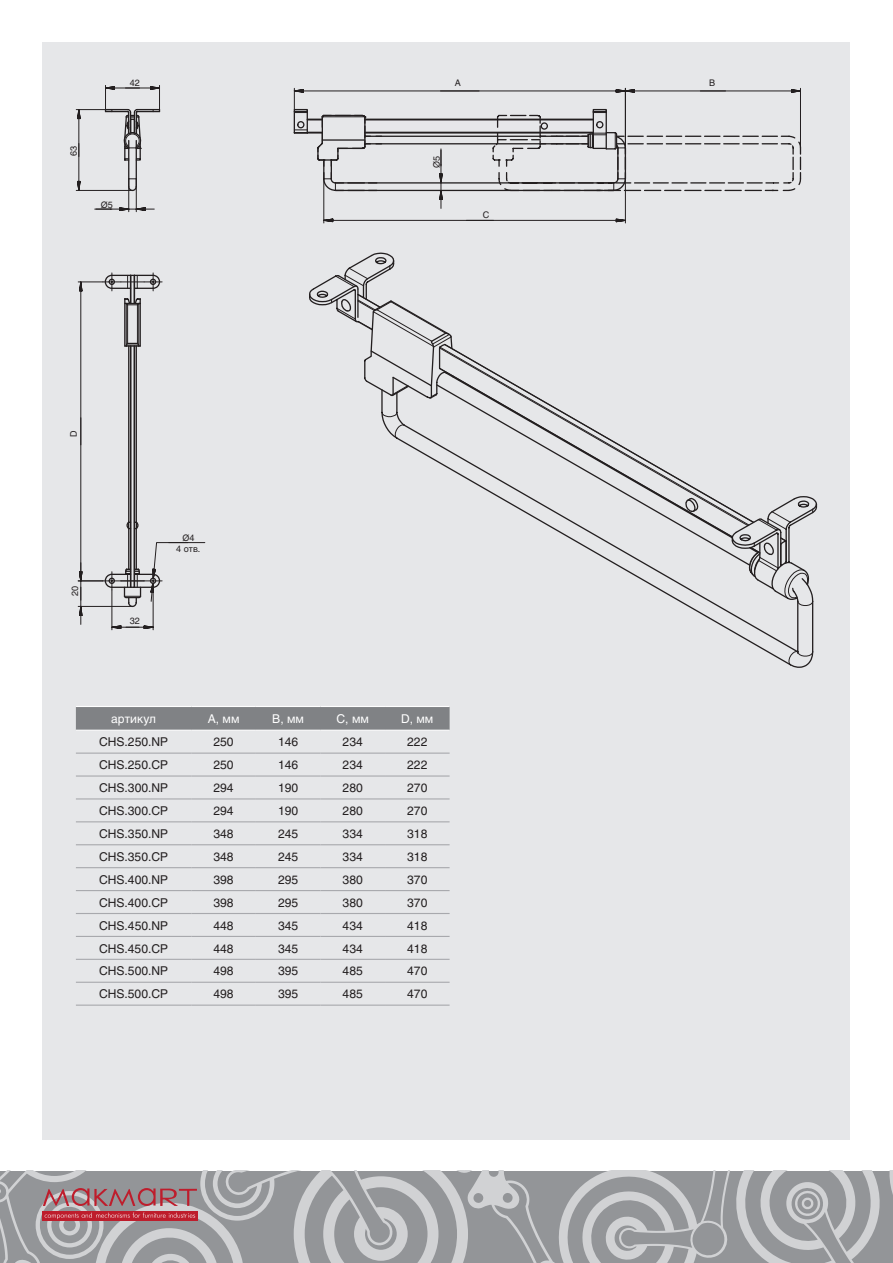
<style>
.page{position:relative;width:893px;height:1263px;background:#fff}
.page>*{position:absolute;margin:0;border:0;box-sizing:border-box;transform-origin:0 0}
.t1{font:12px "Helios";color:#231f20}
.t2{font:12px "Helios";color:#fff}
.схемы{font:9px "Helios";color:#231f20}
.схемы-2{font:9px "Arial";color:#231f20}
.s1{font-family:"Helios"}
</style>
<div class="page">
<svg style="left:888px;top:1171px;width:5px;height:92px"></svg>
<svg style="left:0;top:1171px;width:881px;height:92px;background:#a6a3a6"></svg>
<div style="left:43px;top:43px;width:807px;height:1097px;background:#e6e7e9"></div>
<svg style="left:76px;top:85px;width:741px;height:545px"></svg>
<div style="left:76px;top:707px;width:374px;height:23px;background:#808285"></div>
<hr style="left:76px;top:752px;width:115px;height:2px;background:#a8a9ad">
<hr style="left:191px;top:752px;width:65px;height:2px;background:#a8a9ad">
<hr style="left:256px;top:752px;width:64px;height:2px;background:#a8a9ad">
<hr style="left:320px;top:752px;width:65px;height:2px;background:#a8a9ad">
<hr style="left:385px;top:752px;width:65px;height:2px;background:#a8a9ad">
<hr style="left:76px;top:775px;width:115px;height:2px;background:#a8a9ad">
<hr style="left:191px;top:775px;width:65px;height:2px;background:#a8a9ad">
<hr style="left:256px;top:775px;width:64px;height:2px;background:#a8a9ad">
<hr style="left:320px;top:775px;width:65px;height:2px;background:#a8a9ad">
<hr style="left:385px;top:775px;width:65px;height:2px;background:#a8a9ad">
<hr style="left:76px;top:798px;width:115px;height:1px;background:#a8a9ad">
<hr style="left:191px;top:798px;width:65px;height:1px;background:#a8a9ad">
<hr style="left:256px;top:798px;width:64px;height:1px;background:#a8a9ad">
<hr style="left:320px;top:798px;width:65px;height:1px;background:#a8a9ad">
<hr style="left:385px;top:798px;width:65px;height:1px;background:#a8a9ad">
<hr style="left:76px;top:821px;width:115px;height:1px;background:#a8a9ad">
<hr style="left:191px;top:821px;width:65px;height:1px;background:#a8a9ad">
<hr style="left:256px;top:821px;width:64px;height:1px;background:#a8a9ad">
<hr style="left:320px;top:821px;width:65px;height:1px;background:#a8a9ad">
<hr style="left:385px;top:821px;width:65px;height:1px;background:#a8a9ad">
<hr style="left:76px;top:844px;width:115px;height:1px;background:#a8a9ad">
<hr style="left:191px;top:844px;width:65px;height:1px;background:#a8a9ad">
<hr style="left:256px;top:844px;width:64px;height:1px;background:#a8a9ad">
<hr style="left:320px;top:844px;width:65px;height:1px;background:#a8a9ad">
<hr style="left:385px;top:844px;width:65px;height:1px;background:#a8a9ad">
<hr style="left:76px;top:867px;width:115px;height:1px;background:#a8a9ad">
<hr style="left:191px;top:867px;width:65px;height:1px;background:#a8a9ad">
<hr style="left:256px;top:867px;width:64px;height:1px;background:#a8a9ad">
<hr style="left:320px;top:867px;width:65px;height:1px;background:#a8a9ad">
<hr style="left:385px;top:867px;width:65px;height:1px;background:#a8a9ad">
<hr style="left:76px;top:890px;width:115px;height:1px;background:#a8a9ad">
<hr style="left:191px;top:890px;width:65px;height:1px;background:#a8a9ad">
<hr style="left:256px;top:890px;width:64px;height:1px;background:#a8a9ad">
<hr style="left:320px;top:890px;width:65px;height:1px;background:#a8a9ad">
<hr style="left:385px;top:890px;width:65px;height:1px;background:#a8a9ad">
<hr style="left:76px;top:913px;width:115px;height:1px;background:#a8a9ad">
<hr style="left:191px;top:913px;width:65px;height:1px;background:#a8a9ad">
<hr style="left:256px;top:913px;width:64px;height:1px;background:#a8a9ad">
<hr style="left:320px;top:913px;width:65px;height:1px;background:#a8a9ad">
<hr style="left:385px;top:913px;width:65px;height:1px;background:#a8a9ad">
<hr style="left:76px;top:936px;width:115px;height:1px;background:#a8a9ad">
<hr style="left:191px;top:936px;width:65px;height:1px;background:#a8a9ad">
<hr style="left:256px;top:936px;width:64px;height:1px;background:#a8a9ad">
<hr style="left:320px;top:936px;width:65px;height:1px;background:#a8a9ad">
<hr style="left:385px;top:936px;width:65px;height:1px;background:#a8a9ad">
<hr style="left:76px;top:959px;width:115px;height:1px;background:#a8a9ad">
<hr style="left:191px;top:959px;width:65px;height:1px;background:#a8a9ad">
<hr style="left:256px;top:959px;width:64px;height:1px;background:#a8a9ad">
<hr style="left:320px;top:959px;width:65px;height:1px;background:#a8a9ad">
<hr style="left:385px;top:959px;width:65px;height:1px;background:#a8a9ad">
<hr style="left:76px;top:982px;width:115px;height:1px;background:#a8a9ad">
<hr style="left:191px;top:982px;width:65px;height:1px;background:#a8a9ad">
<hr style="left:256px;top:982px;width:64px;height:1px;background:#a8a9ad">
<hr style="left:320px;top:982px;width:65px;height:1px;background:#a8a9ad">
<hr style="left:385px;top:982px;width:65px;height:1px;background:#a8a9ad">
<hr style="left:76px;top:1004px;width:115px;height:2px;background:#a8a9ad">
<hr style="left:191px;top:1004px;width:65px;height:2px;background:#a8a9ad">
<hr style="left:256px;top:1004px;width:64px;height:2px;background:#a8a9ad">
<hr style="left:320px;top:1004px;width:65px;height:2px;background:#a8a9ad">
<hr style="left:385px;top:1004px;width:65px;height:2px;background:#a8a9ad">
<hr style="left:76px;top:706px;width:115px;height:1px;background:#fff">
<hr style="left:191px;top:706px;width:65px;height:1px;background:#fff">
<hr style="left:256px;top:706px;width:64px;height:1px;background:#fff">
<hr style="left:320px;top:706px;width:65px;height:1px;background:#fff">
<hr style="left:385px;top:706px;width:65px;height:1px;background:#fff">
<hr style="left:76px;top:730px;width:115px;height:1px;background:#fff">
<hr style="left:191px;top:730px;width:65px;height:1px;background:#fff">
<hr style="left:256px;top:730px;width:64px;height:1px;background:#fff">
<hr style="left:320px;top:730px;width:65px;height:1px;background:#fff">
<hr style="left:385px;top:730px;width:65px;height:1px;background:#fff">
<p class="схемы" style="left:68px;top:156px;width:12px;rotate:-90deg">63</p>
<p class="схемы" style="left:130px;top:78px;width:12px">42</p>
<p class="схемы-2" style="left:101px;top:199px;width:14px">Ø<span class="s1">5</span></p>
<p class="схемы" style="left:455px;top:78px;width:8px">А</p>
<p class="схемы" style="left:709px;top:78px;width:8px">В</p>
<p class="схемы-2" style="left:431px;top:168px;width:14px;rotate:-90deg">Ø<span class="s1">5</span></p>
<p class="схемы" style="left:483px;top:210px;width:8px">С</p>
<p class="схемы" style="left:68px;top:437px;width:8px;rotate:-90deg">D</p>
<p class="схемы" style="left:70px;top:596px;width:12px;rotate:-90deg">20</p>
<p class="схемы" style="left:130px;top:615px;width:12px">32</p>
<p class="схемы-2" style="left:182px;top:532px;width:14px">Ø<span class="s1">4</span></p>
<p class="схемы" style="left:176px;top:543px;width:26px">4 отв.</p>
<p class="t2" style="left:111px;top:712px;width:46px">артикул</p>
<p class="t2" style="left:208px;top:712px;width:33px">А, мм</p>
<p class="t2" style="left:272px;top:712px;width:33px">B, мм</p>
<p class="t2" style="left:337px;top:712px;width:34px">C, мм</p>
<p class="t2" style="left:401px;top:712px;width:34px">D, мм</p>
<p class="t1" style="left:99px;top:735px;width:71px">CHS.250.NP</p>
<p class="t1" style="left:213px;top:735px;width:22px">250</p>
<p class="t1" style="left:278px;top:735px;width:22px">146</p>
<p class="t1" style="left:343px;top:735px;width:22px">234</p>
<p class="t1" style="left:407px;top:735px;width:22px">222</p>
<p class="t1" style="left:99px;top:758px;width:71px">CHS.250.CP</p>
<p class="t1" style="left:213px;top:758px;width:22px">250</p>
<p class="t1" style="left:278px;top:758px;width:22px">146</p>
<p class="t1" style="left:343px;top:758px;width:22px">234</p>
<p class="t1" style="left:407px;top:758px;width:22px">222</p>
<p class="t1" style="left:99px;top:781px;width:71px">CHS.300.NP</p>
<p class="t1" style="left:213px;top:781px;width:22px">294</p>
<p class="t1" style="left:278px;top:781px;width:22px">190</p>
<p class="t1" style="left:343px;top:781px;width:22px">280</p>
<p class="t1" style="left:407px;top:781px;width:22px">270</p>
<p class="t1" style="left:99px;top:804px;width:71px">CHS.300.CP</p>
<p class="t1" style="left:213px;top:804px;width:22px">294</p>
<p class="t1" style="left:278px;top:804px;width:22px">190</p>
<p class="t1" style="left:343px;top:804px;width:22px">280</p>
<p class="t1" style="left:407px;top:804px;width:22px">270</p>
<p class="t1" style="left:99px;top:826px;width:71px">CHS.350.NP</p>
<p class="t1" style="left:213px;top:826px;width:22px">348</p>
<p class="t1" style="left:278px;top:826px;width:22px">245</p>
<p class="t1" style="left:343px;top:826px;width:22px">334</p>
<p class="t1" style="left:407px;top:826px;width:22px">318</p>
<p class="t1" style="left:99px;top:849px;width:71px">CHS.350.CP</p>
<p class="t1" style="left:213px;top:849px;width:22px">348</p>
<p class="t1" style="left:278px;top:849px;width:22px">245</p>
<p class="t1" style="left:343px;top:849px;width:22px">334</p>
<p class="t1" style="left:407px;top:849px;width:22px">318</p>
<p class="t1" style="left:99px;top:872px;width:71px">CHS.400.NP</p>
<p class="t1" style="left:213px;top:872px;width:22px">398</p>
<p class="t1" style="left:278px;top:872px;width:22px">295</p>
<p class="t1" style="left:343px;top:872px;width:22px">380</p>
<p class="t1" style="left:407px;top:872px;width:22px">370</p>
<p class="t1" style="left:99px;top:895px;width:71px">CHS.400.CP</p>
<p class="t1" style="left:213px;top:895px;width:22px">398</p>
<p class="t1" style="left:278px;top:895px;width:22px">295</p>
<p class="t1" style="left:343px;top:895px;width:22px">380</p>
<p class="t1" style="left:407px;top:895px;width:22px">370</p>
<p class="t1" style="left:99px;top:918px;width:71px">CHS.450.NP</p>
<p class="t1" style="left:213px;top:918px;width:22px">448</p>
<p class="t1" style="left:278px;top:918px;width:22px">345</p>
<p class="t1" style="left:343px;top:918px;width:22px">434</p>
<p class="t1" style="left:407px;top:918px;width:22px">418</p>
<p class="t1" style="left:99px;top:941px;width:71px">CHS.450.CP</p>
<p class="t1" style="left:213px;top:941px;width:22px">448</p>
<p class="t1" style="left:278px;top:941px;width:22px">345</p>
<p class="t1" style="left:343px;top:941px;width:22px">434</p>
<p class="t1" style="left:407px;top:941px;width:22px">418</p>
<p class="t1" style="left:99px;top:964px;width:71px">CHS.500.NP</p>
<p class="t1" style="left:213px;top:964px;width:22px">498</p>
<p class="t1" style="left:278px;top:964px;width:22px">395</p>
<p class="t1" style="left:343px;top:964px;width:22px">485</p>
<p class="t1" style="left:407px;top:964px;width:22px">470</p>
<p class="t1" style="left:99px;top:987px;width:71px">CHS.500.CP</p>
<p class="t1" style="left:213px;top:987px;width:22px">498</p>
<p class="t1" style="left:278px;top:987px;width:22px">395</p>
<p class="t1" style="left:343px;top:987px;width:22px">485</p>
<p class="t1" style="left:407px;top:987px;width:22px">470</p>
</div>
